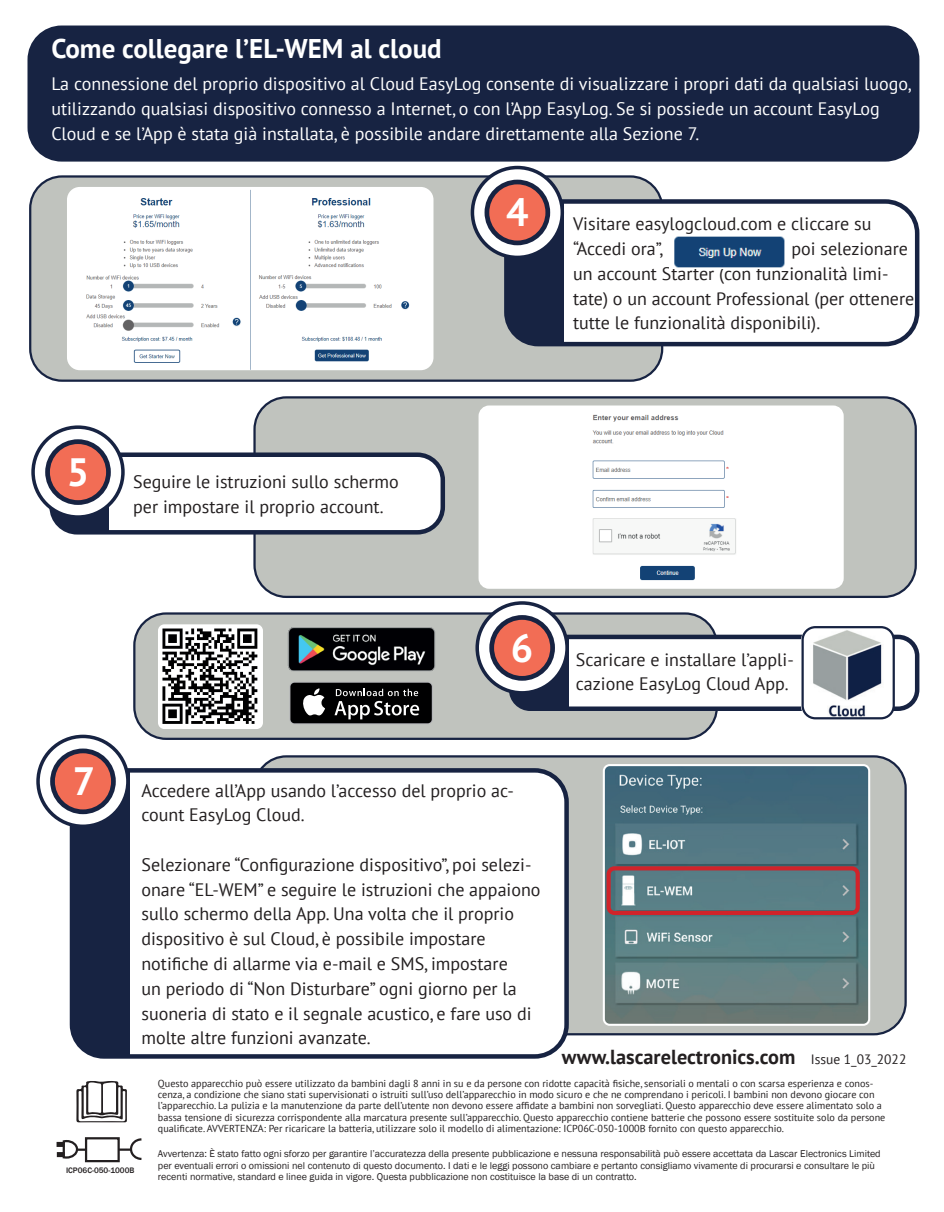
<style>
.page{position:relative;width:944px;height:1212px;background:#fff}
.page>*{position:absolute;margin:0;border:0;box-sizing:border-box;transform-origin:0 0}
.t1{font:700 39.6px "PT Sans Pro";color:#fff}
.t2{font:700 27px "PT Sans";color:#fff}
.t3{font:700 20.25px "PT Sans";color:#231f20}
.t4{font:18px/24.8px "PT Sans";color:#231f20}
.t5{font:18px/24.8px "PT Sans";color:#fff}
.t6{font:10.12px/11.2px "PT Sans";color:#231f20}
.t7{font:10.12px/11.2px "Franklin Gothic";color:#231f20}
.t8{font:500 8.1px "Franklin Gothic";color:#231f20}
.s1{font-family:"PT Sans Pro";font-weight:700;font-size:39.6px;color:#fff}
.s2{font-weight:400;font-size:13.5px}
</style>
<div class="page">
<div style="left:30px;top:176px;width:632px;height:205px;background:#c0c3be;border-radius:32px"></div>
<div style="left:29px;top:175px;width:634px;height:207px;border:2px solid #172342;border-radius:32px"></div>
<div style="left:255px;top:756px;width:651px;height:278px;background:#c0c3be;border-radius:32px"></div>
<div style="left:30px;top:28px;width:887px;height:131px;background:#172342;border-radius:32px"></div>
<div style="left:28px;top:26px;width:891px;height:136px;border:4px solid #172342;border-radius:32px"></div>
<div style="left:255px;top:397px;width:661px;height:200px;background:#c0c3be;border-radius:32px"></div>
<div style="left:253px;top:396px;width:664px;height:202px;border:2px solid #172342;border-radius:32px"></div>
<div style="left:506px;top:201px;width:411px;height:143px;background:#fff;border-radius:32px"></div>
<div style="left:506px;top:201px;width:58px;height:143px;background:#172342"></div>
<div style="left:504px;top:199px;width:415px;height:147px;border:4px solid #172342;border-radius:32px"></div>
<svg style="left:472px;top:168px;width:90px;height:89px;background:#e3e4e8"></svg>
<div style="left:471px;top:166px;width:93px;height:93px;border:4px solid #172342;border-radius:50%"></div>
<div style="left:485px;top:180px;width:65px;height:65px;background:#172342;border-radius:50%"></div>
<div style="left:489px;top:184px;width:56px;height:57px;background:#f26d55;border-radius:50%"></div>
<img style="left:674px;top:236px;width:111px;height:32px">
<div style="left:134px;top:613px;width:583px;height:126px;background:#c0c3be;border-radius:32px"></div>
<div style="left:133px;top:612px;width:585px;height:128px;border:2px solid #172342;border-radius:32px"></div>
<div style="left:511px;top:637px;width:406px;height:72px;background:#fff;border-radius:19px"></div>
<div style="left:511px;top:637px;width:58px;height:72px;background:#172342"></div>
<div style="left:509px;top:635px;width:410px;height:76px;border:4px solid #172342;border-radius:19px"></div>
<img style="left:158px;top:624px;width:105px;height:105px">
<img style="left:287px;top:627px;width:148px;height:44px">
<svg style="left:289px;top:682px;width:144px;height:42px"></svg>
<div style="left:290px;top:683px;width:142px;height:40px;background:#000001;border-radius:4px"></div>
<svg style="left:303px;top:688px;width:22px;height:27px"></svg>
<svg style="left:335px;top:689px;width:84px;height:30px"></svg>
<svg style="left:477px;top:603px;width:90px;height:90px;background:#e4e5e9"></svg>
<div style="left:475px;top:601px;width:94px;height:93px;border:4px solid #172342;border-radius:50%"></div>
<svg style="left:489px;top:615px;width:66px;height:66px"></svg>
<div style="left:494px;top:620px;width:56px;height:56px;background:#f26d55;border-radius:50%"></div>
<div style="left:72px;top:770px;width:495px;height:286px;background:#fff;border-radius:32px"></div>
<div style="left:72px;top:770px;width:58px;height:286px;background:#172342"></div>
<div style="left:70px;top:768px;width:499px;height:291px;border:4px solid #172342;border-radius:32px"></div>
<svg style="left:38px;top:736px;width:90px;height:90px"></svg>
<div style="left:36px;top:735px;width:94px;height:93px;border:4px solid #172342;border-radius:50%"></div>
<svg style="left:50px;top:748px;width:66px;height:66px"></svg>
<div style="left:55px;top:753px;width:56px;height:56px;background:#f26d55;border-radius:50%"></div>
<div style="left:52px;top:455px;width:391px;height:77px;background:#fff;border-radius:26px"></div>
<div style="left:52px;top:455px;width:57px;height:77px;background:#172342"></div>
<div style="left:49px;top:452px;width:396px;height:82px;border:4px solid #172342;border-radius:26px"></div>
<svg style="left:33px;top:427px;width:90px;height:90px"></svg>
<div style="left:31px;top:425px;width:94px;height:94px;border:4px solid #172342;border-radius:50%"></div>
<svg style="left:45px;top:439px;width:66px;height:66px"></svg>
<div style="left:50px;top:444px;width:56px;height:56px;background:#f26d55;border-radius:50%"></div>
<img style="left:606px;top:767px;width:261px;height:256px">
<div style="left:603px;top:764px;width:267px;height:262px;border:2px solid #fff;border-radius:6px"></div>
<div style="left:607px;top:866px;width:253px;height:49px;border:4px solid #d1232a;border-radius:6px"></div>
<img style="left:801px;top:629px;width:91px;height:89px">
<div style="left:801px;top:626px;width:94px;height:93px;border:2px solid #172342;border-radius:13px"></div>
<img style="left:67px;top:187px;width:366px;height:183px">
<div style="left:483px;top:409px;width:357px;height:176px;background:#fff"></div>
<div style="left:479px;top:405px;width:365px;height:184px;border:3px solid #fff;border-radius:9px"></div>
<svg style="left:76px;top:1081px;width:51px;height:41px"></svg>
<svg style="left:57px;top:1137px;width:85px;height:26px"></svg>
<h2 class="t2" style="left:51px;top:30px;width:392px">Come collegare l’EL-WEM al cloud</h2>
<p class="t5" style="left:51px;top:71px;width:862px">La connessione del proprio dispositivo al Cloud EasyLog consente di visualizzare i propri dati da qualsiasi luogo, utilizzando qualsiasi dispositivo connesso a Internet, o con l’App EasyLog. Se si possiede un account EasyLog<br>Cloud e se l’App è stata già installata, è possibile andare direttamente alla Sezione 7.</p>
<h1 class="t1" style="left:506px;top:186px;width:24px">4</h1>
<h3 class="t4" style="left:573px;top:211px;width:300px">Visitare easylogcloud.com e cliccare su “Accedi ora”,</h3>
<h3 class="t4" style="left:573px;top:236px;width:343px;text-indent:218px">poi selezionare un account Starter (con funzionalità limi&shy;tate) o un account Professional (per ottenere tutte le funzionalità disponibili).</h3>
<h1 class="t1" style="left:67px;top:446px;width:24px">5</h1>
<h3 class="t4" style="left:133px;top:469px;width:267px">Seguire le istruzioni sullo schermo per impostare il proprio account.</h3>
<h1 class="t1" style="left:511px;top:621px;width:24px">6</h1>
<h3 class="t4" style="left:576px;top:646px;width:219px">Scaricare e installare l’appli&shy;cazione EasyLog Cloud App.</h3>
<h3 class="t4" style="left:141px;top:777px;width:374px;text-indent:-69px"><span class="s1">7</span> Accedere all’App usando l’accesso del proprio ac&shy;count EasyLog Cloud.</h3>
<p class="t4" style="left:141px;top:852px;width:401px">Selezionare “Configurazione dispositivo”, poi selezi&shy;onare “EL-WEM” e seguire le istruzioni che appaiono sullo schermo della App. Una volta che il proprio dispositivo è sul Cloud, è possibile impostare notifiche di allarme via e-mail e SMS, impostare<br>un periodo di “Non Disturbare” ogni giorno per la suoneria di stato e il segnale acustico, e fare uso di molte altre funzioni avanzate.</p>
<h3 class="t3" style="left:562px;top:1044px;width:346px">www.lascarelectronics.com <span class="s2">Issue 1_03_2022</span></h3>
<p class="t8" style="left:66px;top:1165px;width:70px">ICP06C-050-1000B</p>
<p class="t6" style="left:158px;top:1077px;width:729px">Questo apparecchio può essere utilizzato da bambini dagli 8 anni in su e da persone con ridotte capacità fisiche, sensoriali o mentali o con scarsa esperienza e conos&shy;cenza, a condizione che siano stati supervisionati o istruiti sull’uso dell’apparecchio in modo sicuro e che ne comprendano i pericoli. I bambini non devono giocare con l’apparecchio. La pulizia e la manutenzione da parte dell’utente non devono essere affidate a bambini non sorvegliati. Questo apparecchio deve essere alimentato solo a bassa tensione di sicurezza corrispondente alla marcatura presente sull’apparecchio. Questo apparecchio contiene batterie che possono essere sostituite solo da persone qualificate. AVVERTENZA: Per ricaricare la batteria, utilizzare solo il modello di alimentazione: ICP06C-050-1000B fornito con questo apparecchio.</p>
<p class="t7" style="left:158px;top:1148px;width:724px">Avvertenza: È stato fatto ogni sforzo per garantire l’accuratezza della presente pubblicazione e nessuna responsabilità può essere accettata da Lascar Electronics Limited per eventuali errori o omissioni nel contenuto di questo documento. I dati e le leggi possono cambiare e pertanto consigliamo vivamente di procurarsi e consultare le più recenti normative, standard e linee guida in vigore. Questa pubblicazione non costituisce la base di un contratto.</p>
</div>
